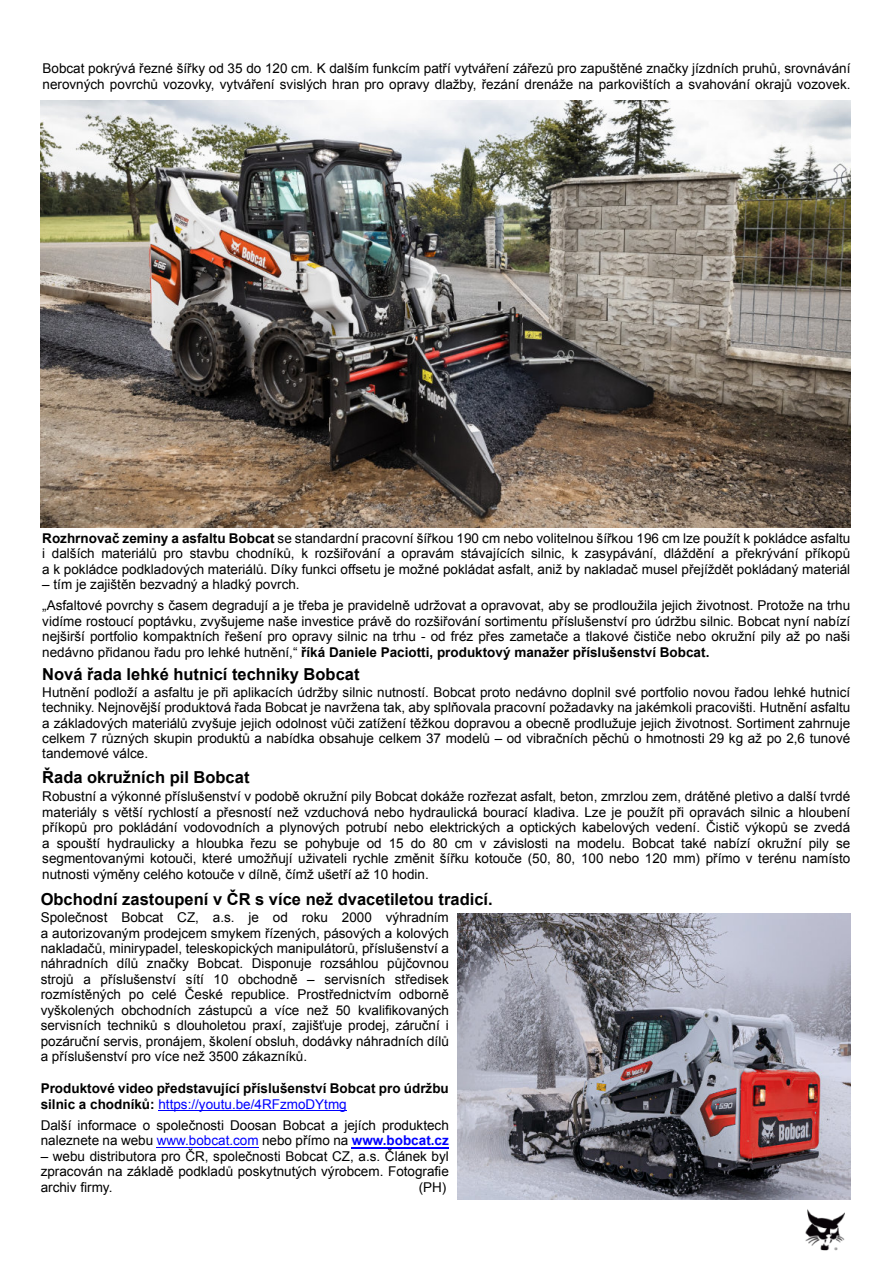
<style>
.page{position:relative;width:893px;height:1263px;background:#fff}
.page>*{position:absolute;margin:0;border:0;box-sizing:border-box;transform-origin:0 0}
.t1{font:700 16.5px "Arial";color:#000}
.t2{font:13.5px/15.5px "Arial";color:#000;text-align:justify}
.t3{font:700 13.5px/15.5px "Arial";color:#000}
.s1{font-weight:700}
.s2{font-weight:400;color:#00f}
.s3{color:#00f}
.s4{font-weight:700;color:#00f}
</style>
<div class="page">
<img style="left:793px;top:1199px;width:57px;height:52px">
<img style="left:40px;top:100px;width:810px;height:428px">
<img style="left:457px;top:914px;width:394px;height:285px">
<hr style="left:158px;top:1110px;width:189px;height:1px;background:#00f">
<hr style="left:157px;top:1147px;width:102px;height:1px;background:#00f">
<hr style="left:352px;top:1147px;width:97px;height:1px;background:#00f">
<p class="t2" style="left:43px;top:62px;width:809px">Bobcat pokrývá řezné šířky od 35 do 120 cm. K dalším funkcím patří vytváření zářezů pro zapuštěné značky jízdních pruhů, srovnávání nerovných povrchů vozovky, vytváření svislých hran pro opravy dlažby, řezání drenáže na parkovištích a svahování okrajů vozovek.</p>
<p class="t2" style="left:42px;top:531px;width:809px"><span class="s1">Rozhrnovač zeminy a asfaltu Bobcat</span> se standardní pracovní šířkou 190 cm nebo volitelnou šířkou 196 cm lze použít k pokládce asfaltu i dalších materiálů pro stavbu chodníků, k rozšiřování a opravám stávajících silnic, k zasypávání, dláždění a překrývání příkopů a k pokládce podkladových materiálů. Díky funkci offsetu je možné pokládat asfalt, aniž by nakladač musel přejíždět pokládaný materiál</p>
<p class="t2" style="left:42px;top:575px;width:809px;line-height:21.5px">– tím je zajištěn bezvadný a hladký povrch.<br>„Asfaltové povrchy s časem degradují a je třeba je pravidelně udržovat a opravovat, aby se prodloužila jejich životnost. Protože na trhu</p>
<p class="t2" style="left:42px;top:615px;width:809px">vidíme rostoucí poptávku, zvyšujeme naše investice právě do rozšiřování sortimentu příslušenství pro údržbu silnic. Bobcat nyní nabízí nejširší portfolio kompaktních řešení pro opravy silnic na trhu - od fréz přes zametače a tlakové čističe nebo okružní pily až po naši nedávno přidanou řadu pro lehké hutnění,“ <span class="s1">říká Daniele Paciotti, produktový manažer příslušenství Bobcat.</span></p>
<p class="t1" style="left:42px;top:668px;width:319px">Nová řada lehké hutnicí techniky Bobcat</p>
<p class="t2" style="left:42px;top:685px;width:809px">Hutnění podloží a asfaltu je při aplikacích údržby silnic nutností. Bobcat proto nedávno doplnil své portfolio novou řadou lehké hutnicí techniky. Nejnovější produktová řada Bobcat je navržena tak, aby splňovala pracovní požadavky na jakémkoli pracovišti. Hutnění asfaltu a základových materiálů zvyšuje jejich odolnost vůči zatížení těžkou dopravou a obecně prodlužuje jejich životnost. Sortiment zahrnuje celkem 7 různých skupin produktů a nabídka obsahuje celkem 37 modelů – od vibračních pěchů o hmotnosti 29 kg až po 2,6 tunové tandemové válce.</p>
<p class="t1" style="left:42px;top:771px;width:209px">Řada okružních pil Bobcat</p>
<p class="t2" style="left:42px;top:790px;width:809px">Robustní a výkonné příslušenství v podobě okružní pily Bobcat dokáže rozřezat asfalt, beton, zmrzlou zem, drátěné pletivo a další tvrdé materiály s větší rychlostí a přesností než vzduchová nebo hydraulická bourací kladiva. Lze je použít při opravách silnic a hloubení příkopů pro pokládání vodovodních a plynových potrubí nebo elektrických a optických kabelových vedení. Čistič výkopů se zvedá a spouští hydraulicky a hloubka řezu se pohybuje od 15 do 80 cm v závislosti na modelu. Bobcat také nabízí okružní pily se segmentovanými kotouči, které umožňují uživateli rychle změnit šířku kotouče (50, 80, 100 nebo 120 mm) přímo v terénu namísto nutnosti výměny celého kotouče v dílně, čímž ušetří až 10 hodin.</p>
<p class="t1" style="left:41px;top:893px;width:454px">Obchodní zastoupení v ČR s více než dvacetiletou tradicí.</p>
<p class="t2" style="left:41px;top:911px;width:410px">Společnost Bobcat CZ, a.s. je od roku 2000 výhradním a autorizovaným prodejcem smykem řízených, pásových a kolových nakladačů, minirypadel, teleskopických manipulátorů, příslušenství a náhradních dílů značky Bobcat. Disponuje rozsáhlou půjčovnou strojů a příslušenství sítí 10 obchodně – servisních středisek rozmístěných po celé České republice. Prostřednictvím odborně vyškolených obchodních zástupců a více než 50 kvalifikovaných servisních techniků s dlouholetou praxí, zajišťuje prodej, záruční i pozáruční servis, pronájem, školení obsluh, dodávky náhradních dílů a příslušenství pro více než 3500 zákazníků.</p>
<p class="t3" style="left:41px;top:1082px;width:410px">Produktové video představující příslušenství Bobcat pro údržbu silnic a chodníků: <span class="s2">https://youtu.be/4RFzmoDYtmg</span></p>
<p class="t2" style="left:41px;top:1119px;width:410px">Další informace o společnosti Doosan Bobcat a jejích produktech naleznete na webu <span class="s3">www.bobcat.com</span> nebo přímo na <span class="s4">www.bobcat.cz</span></p>
<p class="t2" style="left:41px;top:1150px;width:410px">– webu distributora pro ČR, společnosti Bobcat CZ, a.s. Článek byl zpracován na základě podkladů poskytnutých výrobcem. Fotografie archiv firmy.</p>
<p class="t2" style="left:419px;top:1180px;width:29px">(PH)</p>
</div>
